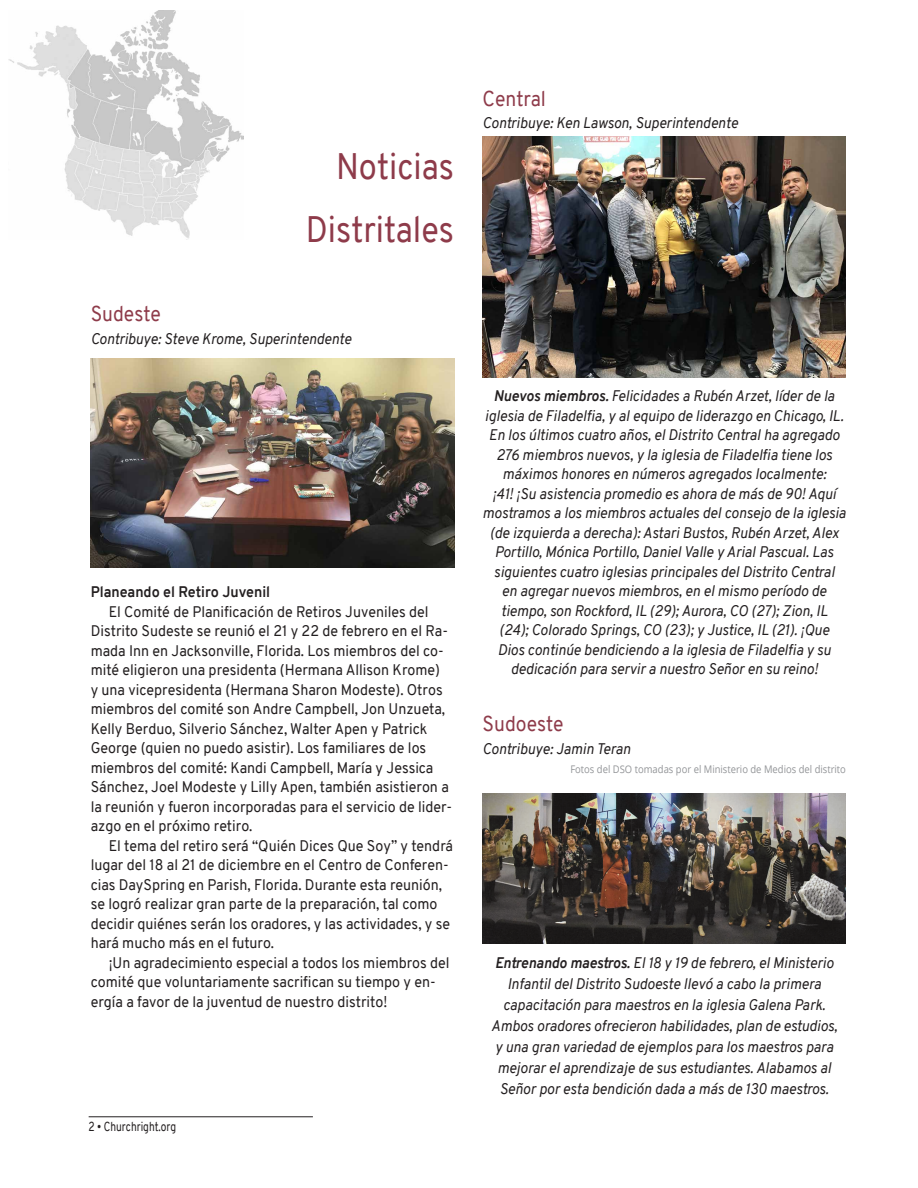
<style>
.page{position:relative;width:918px;height:1188px;background:#fff}
.page>*{position:absolute;margin:0;border:0;box-sizing:border-box;transform-origin:0 0}
.Title-CR{font:36px "Overpass";color:#8e3b4a;scale:.9 1}
.News_Title{font:21px "Overpass";color:#8e3b4a;scale:.92 1}
.News{font:italic 15px/19.5px "Overpass";color:#231f20;text-align:center;scale:.95 1}
.News-2{font:15px/19.5px "Overpass";color:#231f20;scale:.95 1}
.News-3{font:700 15px "Overpass";color:#231f20;scale:.95 1}
.t1{font:12.75px "Overpass";color:#231f20;scale:.8 1}
.t2{font:10.5px "Open Sans";color:#939598;scale:.9 1}
.s1{font-weight:700}
</style>
<div class="page">
<hr style="left:89px;top:1116px;width:224px;height:1px;background:#231f20">
<img style="left:8px;top:10px;width:235px;height:229px">
<img style="left:91px;top:359px;width:363px;height:208px">
<img style="left:483px;top:136px;width:363px;height:241px">
<img style="left:483px;top:793px;width:363px;height:151px">
<p class="Title-CR" style="left:336px;top:140px;width:133px">Noticias</p>
<p class="Title-CR" style="left:306px;top:203px;width:166px">Distritales</p>
<p class="News_Title" style="left:91px;top:299px;width:78px">Sudeste</p>
<p class="News" style="left:91px;top:329px;width:276px">Contribuye: Steve Krome, Superintendente</p>
<p class="News-3" style="left:91px;top:581px;width:190px">Planeando el Retiro Juvenil</p>
<p class="News-2" style="left:91px;top:602px;width:382px;text-indent:18px">El Comité de Planificación de Retiros Juveniles del Distrito Sudeste se reunió el 21 y 22 de febrero en el Ra&shy;mada Inn en Jacksonville, Florida. Los miembros del co&shy;mité eligieron una presidenta (Hermana Allison Krome)<br>y una vicepresidenta (Hermana Sharon Modeste). Otros miembros del comité son Andre Campbell, Jon Unzueta, Kelly Berduo, Silverio Sánchez, Walter Apen y Patrick George (quien no puedo asistir). Los familiares de los miembros del comité: Kandi Campbell, María y Jessica Sánchez, Joel Modeste y Lilly Apen, también asistieron a la reunión y fueron incorporadas para el servicio de lider&shy;azgo en el próximo retiro.</p>
<p class="News-2" style="left:91px;top:836px;width:383px;text-indent:18px">El tema del retiro será “Quién Dices Que Soy” y tendrá lugar del 18 al 21 de diciembre en el Centro de Conferen&shy;cias DaySpring en Parish, Florida. Durante esta reunión, se logró realizar gran parte de la preparación, tal como decidir quiénes serán los oradores, y las actividades, y se hará mucho más en el futuro.</p>
<p class="News-2" style="left:91px;top:953px;width:379px;text-indent:18px">¡Un agradecimiento especial a todos los miembros del comité que voluntariamente sacrifican su tiempo y en&shy;ergía a favor de la juventud de nuestro distrito!</p>
<p class="t1" style="left:89px;top:1117px;width:111px">2 • Churchright.org</p>
<p class="News_Title" style="left:483px;top:83px;width:70px">Central</p>
<p class="News" style="left:483px;top:113px;width:270px">Contribuye: Ken Lawson, Superintendente</p>
<p class="News" style="left:483px;top:386px;width:384px"><span class="s1">Nuevos miembros.</span> Felicidades a Rubén Arzet, líder de la iglesia de Filadelfia, y al equipo de liderazgo en Chicago, IL.<br>En los últimos cuatro años, el Distrito Central ha agregado 276 miembros nuevos, y la iglesia de Filadelfia tiene los máximos honores en números agregados localmente:<br>¡41! ¡Su asistencia promedio es ahora de más de 90! Aquí mostramos a los miembros actuales del consejo de la iglesia (de izquierda a derecha): Astari Bustos, Rubén Arzet, Alex Portillo, Mónica Portillo, Daniel Valle y Arial Pascual. Las siguientes cuatro iglesias principales del Distrito Central<br>en agregar nuevos miembros, en el mismo período de tiempo, son Rockford, IL (29); Aurora, CO (27); Zion, IL<br>(24); Colorado Springs, CO (23); y Justice, IL (21). ¡Que<br>Dios continúe bendiciendo a la iglesia de Filadelfia y su dedicación para servir a nuestro Señor en su reino!</p>
<p class="News_Title" style="left:483px;top:709px;width:90px">Sudoeste</p>
<p class="News" style="left:483px;top:739px;width:157px">Contribuye: Jamin Teran</p>
<p class="t2" style="left:570px;top:762px;width:308px">Fotos del DSO tomadas por el Ministerio de Medios del distrito</p>
<p class="News" style="left:491px;top:953px;width:366px;line-height:21px"><span class="s1">Entrenando maestros.</span> El 18 y 19 de febrero, el Ministerio Infantil del Distrito Sudoeste llevó a cabo la primera capacitación para maestros en la iglesia Galena Park.<br>Ambos oradores ofrecieron habilidades, plan de estudios, y una gran variedad de ejemplos para los maestros para mejorar el aprendizaje de sus estudiantes. Alabamos al Señor por esta bendición dada a más de 130 maestros.</p>
</div>
